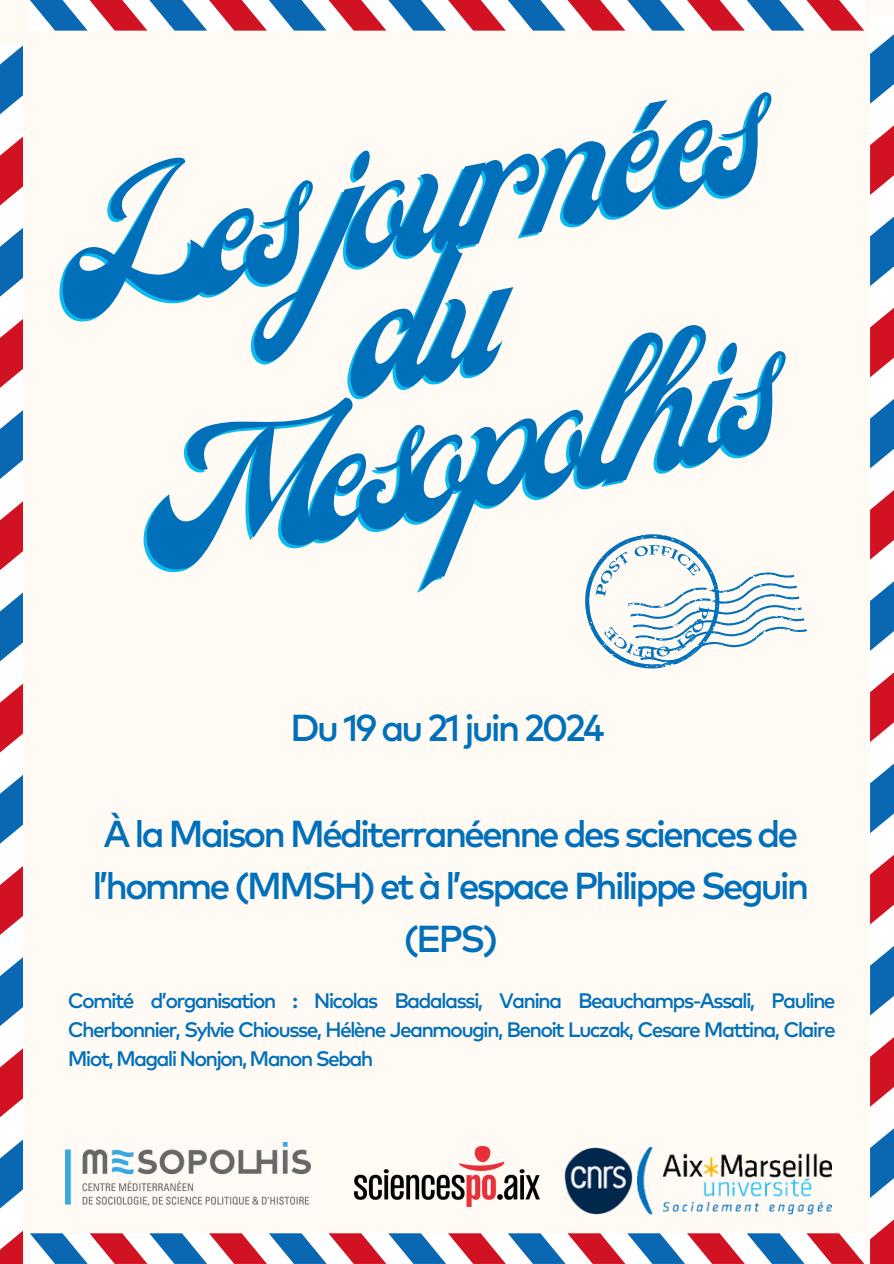
<style>
.page{position:relative;width:894px;height:1264px;background:#fff}
.page>*{position:absolute;margin:0;border:0;box-sizing:border-box;transform-origin:0 0}
.t1{font:150.15px "Carlsonscript";color:#0070ba}
.t2{font:500 37.5px/52.9px "Mark Pro";letter-spacing:-.085em;color:#0070ba;text-align:center}
.t3{font:500 21px/29.2px "Mark Pro";letter-spacing:-.085em;color:#0070ba;text-align:justify}
</style>
<div class="page">
<div style="left:0;top:0;width:893px;height:1263px;background:#fffaf4"></div>
<svg style="left:585px;top:534px;width:222px;height:135px"></svg>
<svg style="left:30px;top:0;width:834px;height:30px"></svg>
<svg style="left:30px;top:1233px;width:834px;height:30px"></svg>
<svg style="left:0;top:45px;width:23px;height:1218px"></svg>
<svg style="left:870px;top:15px;width:23px;height:1248px"></svg>
<img style="left:564px;top:1147px;width:69px;height:67px">
<img style="left:637px;top:1147px;width:194px;height:67px">
<img style="left:65px;top:1142px;width:246px;height:63px">
<img style="left:354px;top:1146px;width:185px;height:60px">
<h1 class="t1" style="left:43px;top:183px;width:715px;rotate:-11deg">Lesjournées</h1>
<h2 class="t1" style="left:119px;top:440px;width:653px;rotate:-12deg">Mesopolhis</h2>
<p class="t2" style="left:290px;top:703px;width:316px">Du 19 au 21 juin 2024</p>
<p class="t2" style="left:92px;top:809px;width:718px">À la Maison Méditerranéenne des sciences de l’homme (MMSH) et à l’espace Philippe Seguin (EPS)</p>
<p class="t3" style="left:68px;top:987px;width:769px">Comité d’organisation : Nicolas Badalassi, Vanina Beauchamps-Assali, Pauline Cherbonnier, Sylvie Chiousse, Hélène Jeanmougin, Benoit Luczak, Cesare Mattina, Claire Miot, Magali Nonjon, Manon Sebah</p>
</div>
